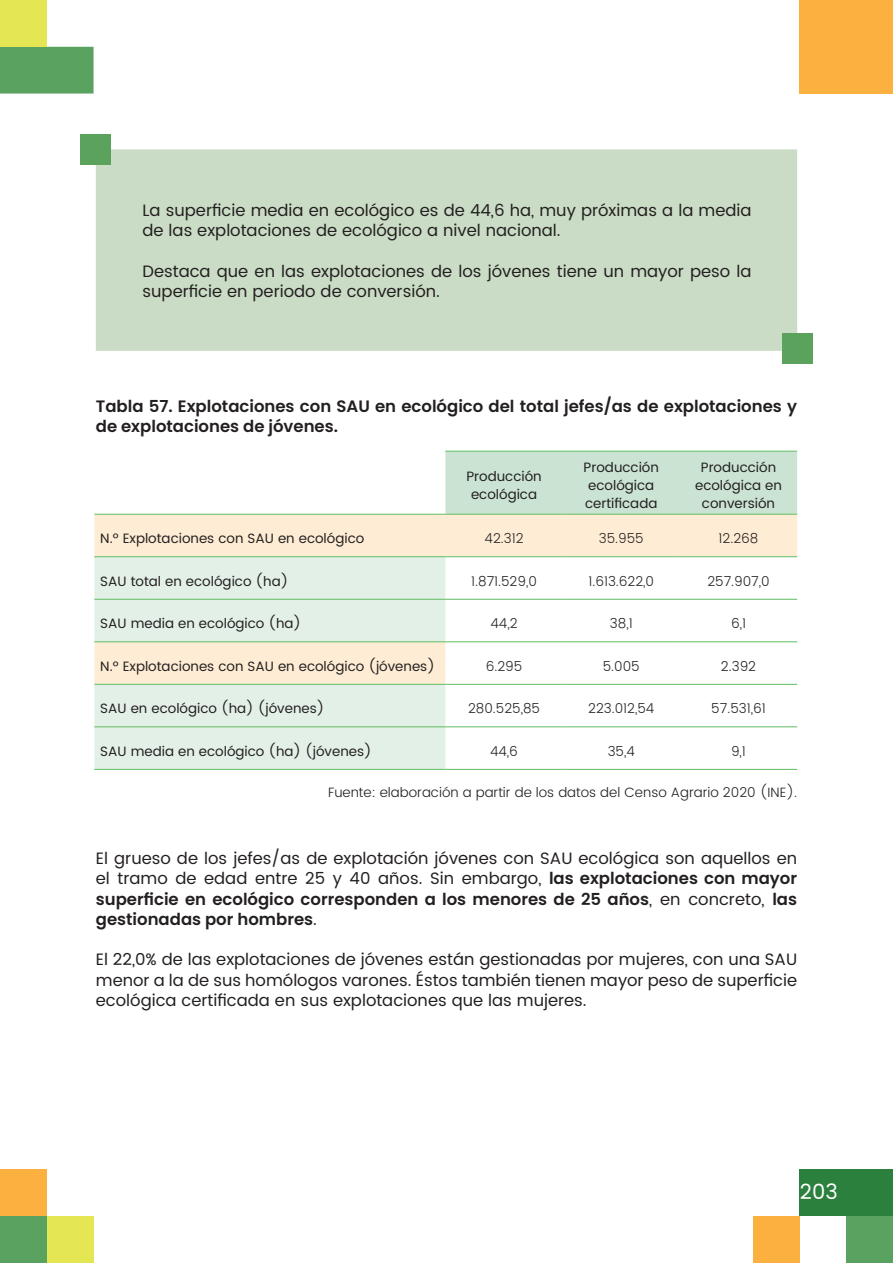
<style>
.page{position:relative;width:893px;height:1263px;background:#fff}
.page>*{position:absolute;margin:0;border:0;box-sizing:border-box;transform-origin:0 0}
.t1{font:21px "Poppins";color:#fff}
.TEXTO_GENERAL{font:16.5px/20.2px "Poppins";color:#231f20;text-align:justify}
.TABLA{font:600 16.5px/20.2px "Poppins";color:#231f20}
.t2{font:13.5px/18px "Poppins";color:#231f20;text-align:center}
.FUENTE{font:300 13.5px "Poppins";color:#231f20}
.s1{font-weight:600}
</style>
<div class="page">
<div style="left:47px;top:1216px;width:47px;height:47px;background:#e5e653"></div>
<div style="left:0;top:1169px;width:47px;height:47px;background:#fbb03f"></div>
<div style="left:0;top:47px;width:94px;height:47px;background:#5aa25f"></div>
<div style="left:799px;top:1169px;width:94px;height:47px;background:#2c803d"></div>
<div style="left:799px;top:0;width:94px;height:94px;background:#fbb03f"></div>
<div style="left:0;top:0;width:47px;height:47px;background:#e5e653"></div>
<div style="left:0;top:1216px;width:47px;height:47px;background:#5aa25f"></div>
<div style="left:753px;top:1216px;width:46px;height:47px;background:#fbb03f"></div>
<div style="left:846px;top:1216px;width:47px;height:47px;background:#5aa25f"></div>
<div style="left:445px;top:452px;width:352px;height:62px;background:#cae3d2"></div>
<svg style="left:94px;top:515px;width:703px;height:169px"></svg>
<svg style="left:94px;top:557px;width:351px;height:212px;background:#e7efe2"></svg>
<hr style="left:94px;top:599px;width:351px;height:1px;background:#60bd62">
<hr style="left:445px;top:599px;width:118px;height:1px;background:#60bd62">
<hr style="left:563px;top:599px;width:117px;height:1px;background:#60bd62">
<hr style="left:680px;top:599px;width:117px;height:1px;background:#60bd62">
<hr style="left:94px;top:726px;width:351px;height:1px;background:#60bd62">
<hr style="left:445px;top:726px;width:118px;height:1px;background:#60bd62">
<hr style="left:563px;top:726px;width:117px;height:1px;background:#60bd62">
<hr style="left:680px;top:726px;width:117px;height:1px;background:#60bd62">
<hr style="left:445px;top:451px;width:118px;height:1px;background:#60bd62">
<hr style="left:563px;top:451px;width:117px;height:1px;background:#60bd62">
<hr style="left:680px;top:451px;width:117px;height:1px;background:#60bd62">
<hr style="left:94px;top:769px;width:351px;height:1px;background:#60bd62">
<hr style="left:445px;top:769px;width:118px;height:1px;background:#60bd62">
<hr style="left:563px;top:769px;width:117px;height:1px;background:#60bd62">
<hr style="left:680px;top:769px;width:117px;height:1px;background:#60bd62">
<hr style="left:94px;top:514px;width:351px;height:1px;background:#60bd62">
<hr style="left:445px;top:514px;width:118px;height:1px;background:#60bd62">
<hr style="left:563px;top:514px;width:117px;height:1px;background:#60bd62">
<hr style="left:680px;top:514px;width:117px;height:1px;background:#60bd62">
<hr style="left:94px;top:556px;width:351px;height:1px;background:#60bd62">
<hr style="left:445px;top:556px;width:118px;height:1px;background:#60bd62">
<hr style="left:563px;top:556px;width:117px;height:1px;background:#60bd62">
<hr style="left:680px;top:556px;width:117px;height:1px;background:#60bd62">
<hr style="left:94px;top:641px;width:351px;height:1px;background:#60bd62">
<hr style="left:445px;top:641px;width:118px;height:1px;background:#60bd62">
<hr style="left:563px;top:641px;width:117px;height:1px;background:#60bd62">
<hr style="left:680px;top:641px;width:117px;height:1px;background:#60bd62">
<hr style="left:94px;top:684px;width:351px;height:1px;background:#60bd62">
<hr style="left:445px;top:684px;width:118px;height:1px;background:#60bd62">
<hr style="left:563px;top:684px;width:117px;height:1px;background:#60bd62">
<hr style="left:680px;top:684px;width:117px;height:1px;background:#60bd62">
<div style="left:96px;top:149px;width:701px;height:202px;background:#cadcc5"></div>
<div style="left:80px;top:134px;width:31px;height:31px;background:#5ba25d"></div>
<div style="left:782px;top:333px;width:30px;height:31px;background:#5ba25d"></div>
<p class="TEXTO_GENERAL" style="left:143px;top:201px;width:611px">La superficie media en ecológico es de 44,6 ha, muy próximas a la media de las explotaciones de ecológico a nivel nacional.</p>
<p class="TEXTO_GENERAL" style="left:143px;top:261px;width:611px">Destaca que en las explotaciones de los jóvenes tiene un mayor peso la superficie en periodo de conversión.</p>
<p class="TABLA" style="left:96px;top:396px;width:703px">Tabla 57. Explotaciones con SAU en ecológico del total jefes/as de explotaciones y de explotaciones de jóvenes.</p>
<p class="t2" style="left:466px;top:468px;width:77px">Producción ecológica</p>
<p class="t2" style="left:584px;top:459px;width:77px;text-align:left">Producción ecológica certificada</p>
<p class="t2" style="left:695px;top:459px;width:88px">Producción ecológica en conversión</p>
<p class="t2" style="left:100px;top:530px;width:266px">N.º Explotaciones con SAU en ecológico</p>
<p class="FUENTE" style="left:485px;top:529px;width:40px">42.312</p>
<p class="FUENTE" style="left:599px;top:529px;width:46px">35.955</p>
<p class="FUENTE" style="left:719px;top:529px;width:41px">12.268</p>
<p class="t2" style="left:100px;top:572px;width:189px">SAU total en ecológico (ha)</p>
<p class="FUENTE" style="left:471px;top:571px;width:67px">1.871.529,0</p>
<p class="FUENTE" style="left:588px;top:571px;width:67px">1.613.622,0</p>
<p class="FUENTE" style="left:707px;top:571px;width:64px">257.907,0</p>
<p class="t2" style="left:100px;top:615px;width:202px">SAU media en ecológico (ha)</p>
<p class="FUENTE" style="left:491px;top:614px;width:28px">44,2</p>
<p class="FUENTE" style="left:610px;top:614px;width:24px">38,1</p>
<p class="FUENTE" style="left:731px;top:614px;width:17px">6,1</p>
<p class="t2" style="left:100px;top:657px;width:336px">N.º Explotaciones con SAU en ecológico (jóvenes)</p>
<p class="FUENTE" style="left:486px;top:656px;width:38px">6.295</p>
<p class="FUENTE" style="left:603px;top:656px;width:39px">5.005</p>
<p class="FUENTE" style="left:721px;top:656px;width:37px">2.392</p>
<p class="t2" style="left:100px;top:700px;width:226px">SAU en ecológico (ha) (jóvenes)</p>
<p class="FUENTE" style="left:468px;top:699px;width:74px">280.525,85</p>
<p class="FUENTE" style="left:588px;top:699px;width:68px">223.012,54</p>
<p class="FUENTE" style="left:711px;top:699px;width:56px">57.531,61</p>
<p class="t2" style="left:100px;top:742px;width:273px">SAU media en ecológico (ha) (jóvenes)</p>
<p class="FUENTE" style="left:490px;top:741px;width:29px">44,6</p>
<p class="FUENTE" style="left:608px;top:741px;width:29px">35,4</p>
<p class="FUENTE" style="left:731px;top:741px;width:16px">9,1</p>
<p class="FUENTE" style="left:328px;top:782px;width:471px">Fuente: elaboración a partir de los datos del Censo Agrario 2020 (INE).</p>
<p class="TEXTO_GENERAL" style="left:96px;top:849px;width:703px">El grueso de los jefes/as de explotación jóvenes con SAU ecológica son aquellos en el tramo de edad entre 25 y 40 años. Sin embargo, <span class="s1">las explotaciones con mayor superficie en ecológico corresponden a los menores de 25 años</span>, en concreto, <span class="s1">las gestionadas por hombres</span>.</p>
<p class="TEXTO_GENERAL" style="left:96px;top:950px;width:703px">El 22,0% de las explotaciones de jóvenes están gestionadas por mujeres, con una SAU menor a la de sus homólogos varones. Éstos también tienen mayor peso de superficie ecológica certificada en sus explotaciones que las mujeres.</p>
<p class="t1" style="left:800px;top:1176px;width:39px">203</p>
</div>
